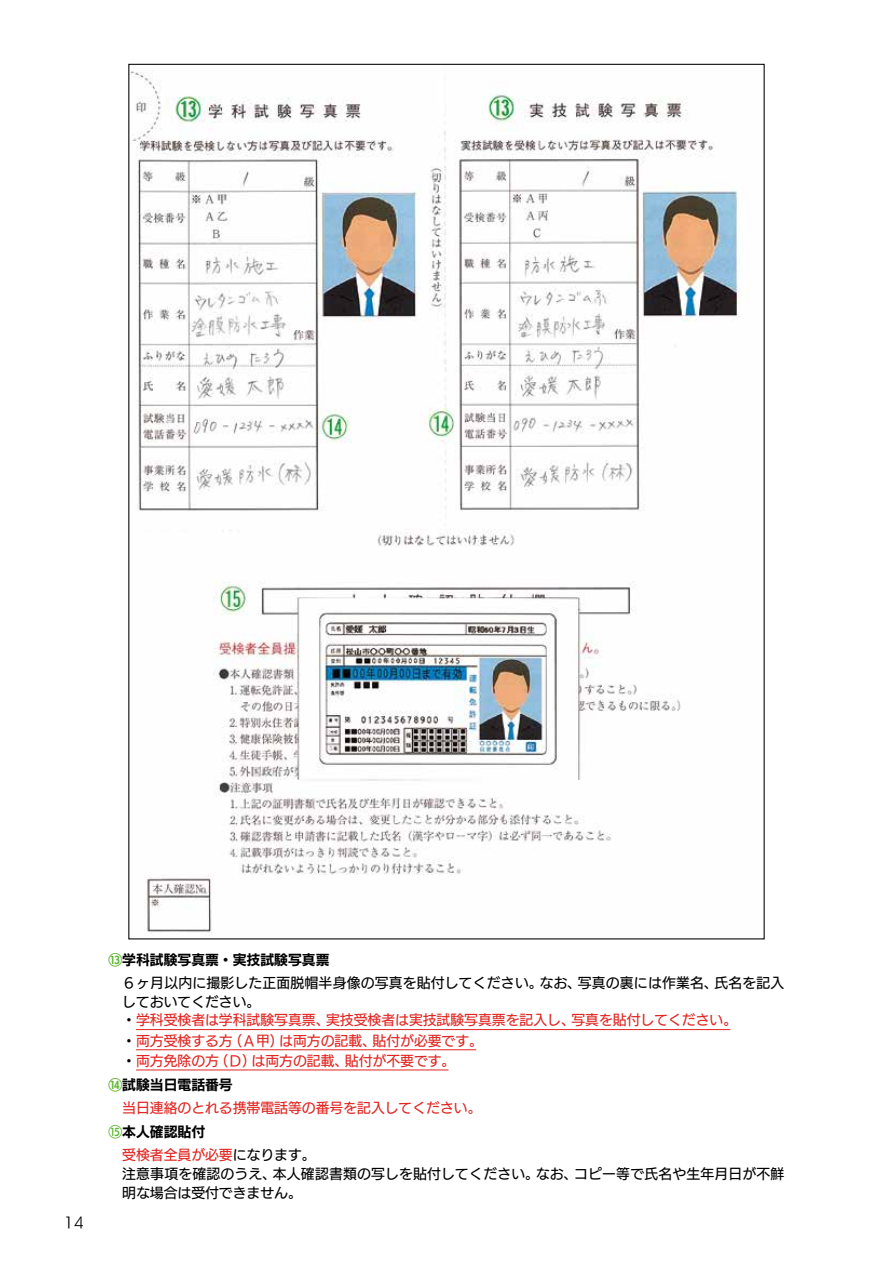
<style>
.page{position:relative;width:893px;height:1263px;background:#fff}
.page>*{position:absolute;margin:0;border:0;box-sizing:border-box;transform-origin:0 0}
.t1{font:14.85px "UD Kakugo Large Pr 6 N R";color:#000}
.t2{font:13.8px/18.6px "UD Kakugo Large Pr 6 N M";letter-spacing:.015em;color:#000}
.t3{font:13.8px/20.2px "UD Kakugo Large Pr 6 N M";color:#e02622}
.t4{font:13.8px "UD Kakugo Large Pr 6 N B";color:#000}
.s1{color:#5cb531}
.s2{color:#000}
.s3{font-family:"UD Kakugo Large Pr 6 N DB";color:#5cb531}
.s4{color:#e02622}
</style>
<div class="page">
<img style="left:130px;top:71px;width:610px;height:862px">
<hr style="left:136px;top:1029px;width:594px;height:1px;background:#e02622">
<hr style="left:136px;top:1049px;width:340px;height:1px;background:#e02622">
<hr style="left:136px;top:1069px;width:313px;height:1px;background:#e02622">
<p class="t1" style="left:64px;top:1214px;width:22px">14</p>
<p class="t4" style="left:108px;top:952px;width:223px"><span class="s1">⑬</span>学科試験写真票・実技試験写真票</p>
<p class="t2" style="left:122px;top:974px;width:664px">６ヶ月以内に撮影した正面脱帽半身像の写真を貼付してください。なお、写真の裏には作業名、氏名を記入</p>
<p class="t2" style="left:122px;top:993px;width:140px">しておいてください。</p>
<p class="t3" style="left:108px;top:1010px;width:630px"><span class="s2">　・</span>学科受検者は学科試験写真票、実技受検者は実技試験写真票を記入し、写真を貼付してください。</p>
<p class="t3" style="left:108px;top:1031px;width:376px"><span class="s2">　・</span>両方受検する方（Ａ甲）は両方の記載、貼付が必要です。<span class="s2">　・</span>両方免除の方（Ｄ）は両方の記載、貼付が不要です。</p>
<p class="t4" style="left:108px;top:1077px;width:126px"><span class="s1">⑭</span>試験当日電話番号</p>
<p class="t3" style="left:108px;top:1098px;width:375px">　当日連絡のとれる携帯電話等の番号を記入してください。</p>
<p class="t4" style="left:108px;top:1124px;width:98px"><span class="s3">⑮</span>本人確認貼付</p>
<p class="t2" style="left:122px;top:1146px;width:664px;text-indent:-14px"><span class="s4">　受検者全員が必要</span>になります。<br>注意事項を確認のうえ、本人確認書類の写しを貼付してください。なお、コピー等で氏名や生年月日が不鮮明な場合は受付できません。</p>
</div>
